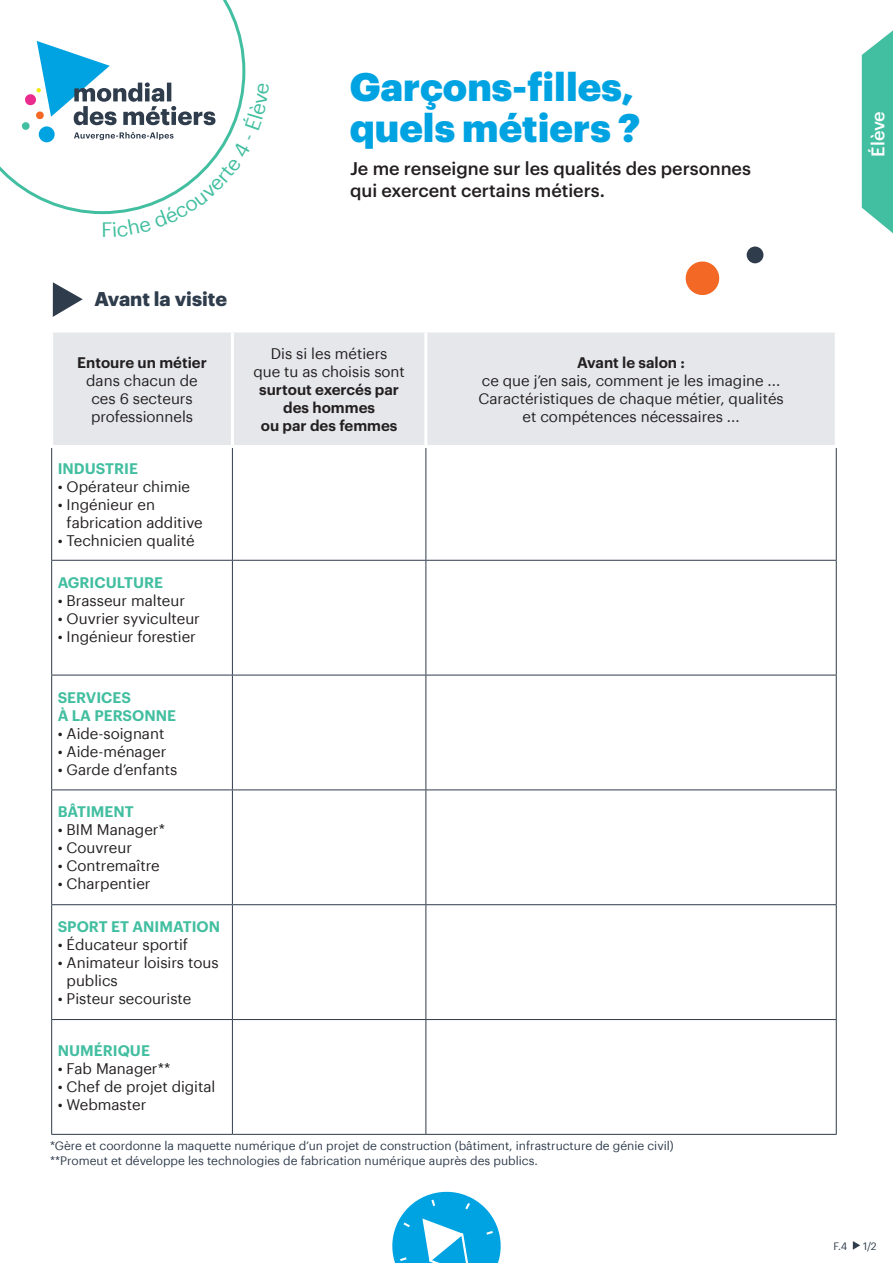
<style>
.page{position:relative;width:893px;height:1263px;background:#fff}
.page>*{position:absolute;margin:0;border:0;box-sizing:border-box;transform-origin:0 0}
.t1{font:900 39px/40.5px "Graphik";color:#00a3e1}
.t2{font:700 19.5px "Graphik";color:#2f3c4c}
.t3{font:500 18px/21.6px "Graphik";color:#231f20}
.t4{font:500 18px "Graphik";letter-spacing:-.005em;color:#fff}
.t5{font:15px/18px "Graphik";color:#231f20;text-align:center}
.t6{font:600 15px/18px "Graphik";color:#42bea0}
.t7{font:600 15px/18px "Graphik";color:#231f20;text-align:center}
.t8{font:12px "Graphik";color:#2f3c4c}
.t9{font:10.5px "Graphik";color:#2f3c4c}
.s1{font-weight:600}
.s2{font-weight:400}
</style>
<div class="page">
<svg style="left:0;top:0;width:242px;height:189px"></svg>
<svg style="left:862px;top:30px;width:31px;height:203px;background:#59c6ab"></svg>
<svg style="left:685px;top:261px;width:35px;height:34px"></svg>
<div style="left:746px;top:246px;width:18px;height:17px;background:#2f3c4c;border-radius:50%"></div>
<div style="left:53px;top:333px;width:782px;height:112px;background:#e5e7ea"></div>
<hr style="left:231px;top:333px;width:3px;height:112px;background:#fff">
<hr style="left:424px;top:333px;width:3px;height:112px;background:#fff">
<hr style="left:51px;top:448px;width:1px;height:112px;background:#2f3c4c">
<hr style="left:232px;top:448px;width:1px;height:112px;background:#2f3c4c">
<hr style="left:425px;top:448px;width:1px;height:112px;background:#2f3c4c">
<hr style="left:836px;top:448px;width:1px;height:112px;background:#2f3c4c">
<hr style="left:51px;top:560px;width:181px;height:1px;background:#2f3c4c">
<hr style="left:51px;top:561px;width:1px;height:114px;background:#2f3c4c">
<hr style="left:232px;top:560px;width:194px;height:1px;background:#2f3c4c">
<hr style="left:232px;top:561px;width:1px;height:114px;background:#2f3c4c">
<hr style="left:426px;top:560px;width:411px;height:1px;background:#2f3c4c">
<hr style="left:425px;top:561px;width:1px;height:114px;background:#2f3c4c">
<hr style="left:836px;top:561px;width:1px;height:114px;background:#2f3c4c">
<hr style="left:51px;top:675px;width:181px;height:1px;background:#2f3c4c">
<hr style="left:51px;top:675px;width:1px;height:114px;background:#2f3c4c">
<hr style="left:232px;top:675px;width:194px;height:1px;background:#2f3c4c">
<hr style="left:232px;top:675px;width:1px;height:114px;background:#2f3c4c">
<hr style="left:426px;top:675px;width:411px;height:1px;background:#2f3c4c">
<hr style="left:425px;top:675px;width:1px;height:114px;background:#2f3c4c">
<hr style="left:836px;top:675px;width:1px;height:114px;background:#2f3c4c">
<hr style="left:51px;top:789px;width:181px;height:1px;background:#2f3c4c">
<hr style="left:51px;top:790px;width:1px;height:114px;background:#2f3c4c">
<hr style="left:232px;top:789px;width:194px;height:1px;background:#2f3c4c">
<hr style="left:232px;top:790px;width:1px;height:114px;background:#2f3c4c">
<hr style="left:426px;top:789px;width:411px;height:1px;background:#2f3c4c">
<hr style="left:425px;top:790px;width:1px;height:114px;background:#2f3c4c">
<hr style="left:836px;top:790px;width:1px;height:114px;background:#2f3c4c">
<hr style="left:51px;top:904px;width:181px;height:1px;background:#2f3c4c">
<hr style="left:51px;top:905px;width:1px;height:114px;background:#2f3c4c">
<hr style="left:232px;top:904px;width:194px;height:1px;background:#2f3c4c">
<hr style="left:232px;top:905px;width:1px;height:114px;background:#2f3c4c">
<hr style="left:426px;top:904px;width:411px;height:1px;background:#2f3c4c">
<hr style="left:425px;top:905px;width:1px;height:114px;background:#2f3c4c">
<hr style="left:836px;top:905px;width:1px;height:114px;background:#2f3c4c">
<hr style="left:51px;top:1019px;width:181px;height:1px;background:#2f3c4c">
<hr style="left:51px;top:1020px;width:1px;height:114px;background:#2f3c4c">
<hr style="left:232px;top:1019px;width:194px;height:1px;background:#2f3c4c">
<hr style="left:232px;top:1020px;width:1px;height:114px;background:#2f3c4c">
<hr style="left:426px;top:1019px;width:411px;height:1px;background:#2f3c4c">
<hr style="left:425px;top:1020px;width:1px;height:114px;background:#2f3c4c">
<hr style="left:836px;top:1020px;width:1px;height:114px;background:#2f3c4c">
<hr style="left:51px;top:1134px;width:181px;height:1px;background:#2f3c4c">
<hr style="left:232px;top:1134px;width:194px;height:1px;background:#2f3c4c">
<hr style="left:426px;top:1134px;width:411px;height:1px;background:#2f3c4c">
<svg style="left:53px;top:282px;width:30px;height:35px"></svg>
<svg style="left:392px;top:1191px;width:109px;height:72px"></svg>
<svg style="left:853px;top:1241px;width:7px;height:9px"></svg>
<svg style="left:21px;top:41px;width:225px;height:174px"></svg>
<p class="t1" style="left:350px;top:63px;width:292px">Garçons-filles, quels métiers ?</p>
<p class="t3" style="left:350px;top:156px;width:402px">Je me renseigne sur les qualités des personnes qui exercent certains métiers.</p>
<p class="t2" style="left:94px;top:284px;width:134px">Avant la visite</p>
<p class="t5" style="left:77px;top:352px;width:131px"><span class="s1">Entoure un métier </span>dans chacun de ces 6 secteurs professionnels</p>
<p class="t6" style="left:58px;top:458px;width:82px">INDUSTRIE</p>
<p class="t5" style="left:58px;top:476px;width:134px">• Opérateur chimie</p>
<p class="t5" style="left:67px;top:494px;width:138px;text-align:left;text-indent:-9px">• Ingénieur en fabrication additive</p>
<p class="t5" style="left:58px;top:530px;width:138px">• Technicien qualité</p>
<p class="t6" style="left:58px;top:572px;width:107px">AGRICULTURE</p>
<p class="t5" style="left:58px;top:590px;width:129px">• Brasseur malteur</p>
<p class="t5" style="left:58px;top:608px;width:144px">• Ouvrier syviculteur</p>
<p class="t5" style="left:58px;top:626px;width:140px">• Ingénieur forestier</p>
<p class="t6" style="left:58px;top:687px;width:120px">SERVICES<br>À LA PERSONNE</p>
<p class="t5" style="left:58px;top:723px;width:108px">• Aide-soignant</p>
<p class="t5" style="left:58px;top:741px;width:110px">• Aide-ménager</p>
<p class="t5" style="left:58px;top:759px;width:121px">• Garde d’enfants</p>
<p class="t6" style="left:58px;top:802px;width:78px">BÂTIMENT</p>
<p class="t5" style="left:58px;top:820px;width:109px">• BIM Manager*</p>
<p class="t5" style="left:58px;top:838px;width:76px">• Couvreur</p>
<p class="t5" style="left:58px;top:856px;width:104px">• Contremaître</p>
<p class="t5" style="left:58px;top:874px;width:94px">• Charpentier</p>
<p class="t6" style="left:58px;top:916px;width:164px">SPORT ET ANIMATION</p>
<p class="t5" style="left:58px;top:934px;width:132px">• Éducateur sportif</p>
<p class="t5" style="left:67px;top:952px;width:154px;text-align:left;text-indent:-9px">• Animateur loisirs tous publics</p>
<p class="t5" style="left:58px;top:988px;width:135px">• Pisteur secouriste</p>
<p class="t6" style="left:58px;top:1040px;width:94px">NUMÉRIQUE</p>
<p class="t5" style="left:58px;top:1058px;width:114px">• Fab Manager**</p>
<p class="t5" style="left:58px;top:1076px;width:159px">• Chef de projet digital</p>
<p class="t5" style="left:58px;top:1094px;width:90px">• Webmaster</p>
<p class="t5" style="left:271px;top:343px;width:118px">Dis si les métiers</p>
<p class="t7" style="left:253px;top:361px;width:153px"><span class="s2">que tu as choisis sont </span>surtout exercés par des hommes<br>ou par des femmes</p>
<p class="t7" style="left:577px;top:352px;width:109px">Avant le salon :</p>
<p class="t5" style="left:478px;top:370px;width:307px">ce que j’en sais, comment je les imagine ...<br>Caractéristiques de chaque métier, qualités et compétences nécessaires ...</p>
<p class="t8" style="left:50px;top:1137px;width:625px">*Gère et coordonne la maquette numérique d’un projet de construction (bâtiment, infrastructure de génie civil)</p>
<p class="t8" style="left:50px;top:1151px;width:489px">**Promeut et développe les technologies de fabrication numérique auprès des publics.</p>
<p class="t4" style="left:864px;top:157px;width:47px;rotate:-90deg">Élève</p>
<p class="t9" style="left:833px;top:1238px;width:15px">F.4</p>
<p class="t9" style="left:863px;top:1238px;width:15px">1/2</p>
</div>
